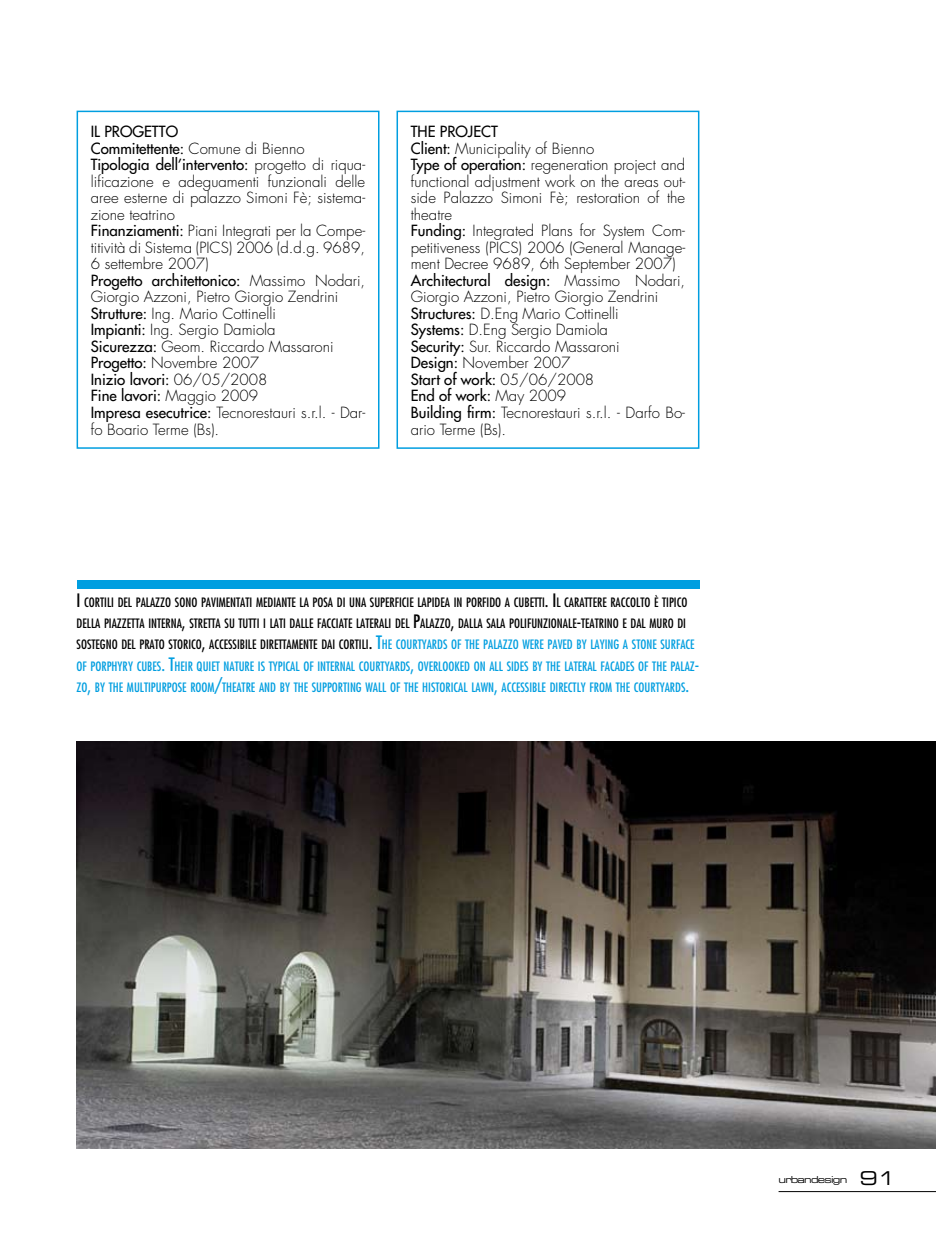
<style>
.page{position:relative;width:936px;height:1234px;background:#fff}
.page>*{position:absolute;margin:0;border:0;box-sizing:border-box;transform-origin:0 0}
.t1{font:300 15px/16.5px "Futura Std";color:#000}
.t2{font:condensed 12.6px/21px "Futura Std";color:#000}
.t3{font:9.6px "Eurostile LT Std Ex 2";letter-spacing:-.08em;color:#000}
.s1{font-weight:500}
.s2{font-size:18px}
.s3{font-size:18px;color:#009ee0}
.s4{color:#009ee0}
.s5{font-size:19.05px}
</style>
<div class="page">
<hr style="left:778px;top:1190px;width:157px;height:1px;background:#000">
<img style="left:77px;top:741px;width:858px;height:407px">
<div style="left:77px;top:580px;width:622px;height:8px;background:#009ee0"></div>
<div style="left:77px;top:111px;width:302px;height:337px;border:2px solid #009ee0"></div>
<div style="left:396px;top:111px;width:303px;height:338px;border:2px solid #009ee0"></div>
<p class="t1" style="left:91px;top:124px;width:276px"><span class="s1">IL PROGETTO<br>Commitettente:</span> Comune di Bienno <span class="s1">Tipologia dell’intervento:</span> progetto di riqua&shy;lificazione e adeguamenti funzionali delle aree esterne di palazzo Simoni Fè; sistema&shy;zione teatrino<br><span class="s1">Finanziamenti:</span> Piani Integrati per la Compe&shy;titività di Sistema (PICS) 2006 (d.d.g. 9689, 6 settembre 2007)<br><span class="s1">Progetto architettonico:</span> Massimo Nodari, Giorgio Azzoni, Pietro Giorgio Zendrini <span class="s1">Strutture:</span> Ing. Mario Cottinelli<br><span class="s1">Impianti:</span> Ing. Sergio Damiola<br><span class="s1">Sicurezza:</span> Geom. Riccardo Massaroni <span class="s1">Progetto:</span> Novembre 2007<br><span class="s1">Inizio lavori:</span> 06/05/2008<br><span class="s1">Fine lavori:</span> Maggio 2009<br><span class="s1">Impresa esecutrice:</span> Tecnorestauri s.r.l. - Dar&shy;fo Boario Terme (Bs).</p>
<p class="t1" style="left:411px;top:124px;width:276px"><span class="s1">THE PROJECT<br>Client:</span> Municipality of Bienno<br><span class="s1">Type of operation:</span> regeneration project and functional adjustment work on the areas out&shy;side Palazzo Simoni Fè; restoration of the theatre<br><span class="s1">Funding:</span> Integrated Plans for System Com&shy;petitiveness (PICS) 2006 (General Manage&shy;ment Decree 9689, 6th September 2007)<br><span class="s1">Architectural design:</span> Massimo Nodari,<br>Giorgio Azzoni, Pietro Giorgio Zendrini<br><span class="s1">Structures:</span> D.Eng Mario Cottinelli<br><span class="s1">Systems:</span> D.Eng Sergio Damiola<br><span class="s1">Security:</span> Sur. Riccardo Massaroni<br><span class="s1">Design:</span> November 2007<br><span class="s1">Start of work:</span> 05/06/2008<br><span class="s1">End of work:</span> May 2009<br><span class="s1">Building firm:</span> Tecnorestauri s.r.l. - Darfo Bo&shy;ario Terme (Bs).</p>
<p class="t2" style="left:77px;top:592px;width:624px"><span class="s2">I</span> CORTILI DEL PALAZZO SONO PAVIMENTATI MEDIANTE LA POSA DI UNA SUPERFICIE LAPIDEA IN PORFI DO A CUBETTI<span class="s2">. I</span>L CARATTERE RACCOLTO È TIPICO DELLA PIAZZETTA INTERNA<span class="s2">,</span> STRETTA SU TUTTI I LATI DALLE FACCIATE LATERALI DEL <span class="s2">P</span>ALAZZO<span class="s2">,</span> DALLA SALA POLIFUNZIONALE<span class="s2">-</span>TEATRINO E DAL MURO DI SOSTEGNO DEL PRATO STORICO<span class="s2">,</span> ACCESSIBILE DIRETTAMENTE DAI CORTILI<span class="s2">.</span> <span class="s3">T</span><span class="s4">HE COURTYARDS OF THE PALAZZO WERE PAVED BY LAYING A STONE SURFACE OF PORPHYRY CUBES</span><span class="s3">. T</span><span class="s4">HEI R QUIET NATURE IS TYPICAL OF INTERNAL COURTYARDS</span><span class="s3">,</span> <span class="s4">OVERLOOKED ON ALL SIDES BY THE LATERAL FACADES OF THE PALAZ</span><span class="s3">-</span><span class="s4">ZO</span><span class="s3">,</span> <span class="s4">BY THE MULTIPURPOSE ROOM</span><span class="s3">/</span><span class="s4">THEATRE AND BY THE SUPPORTING WALL OF THE HISTORICAL LAWN</span><span class="s3">,</span> <span class="s4">ACCESSIBLE DIRECTLY FROM THE COURTYARDS</span><span class="s3">.</span></p>
<p class="t3" style="left:778px;top:1172px;width:119px">urbandesign <span class="s5">91</span></p>
</div>
